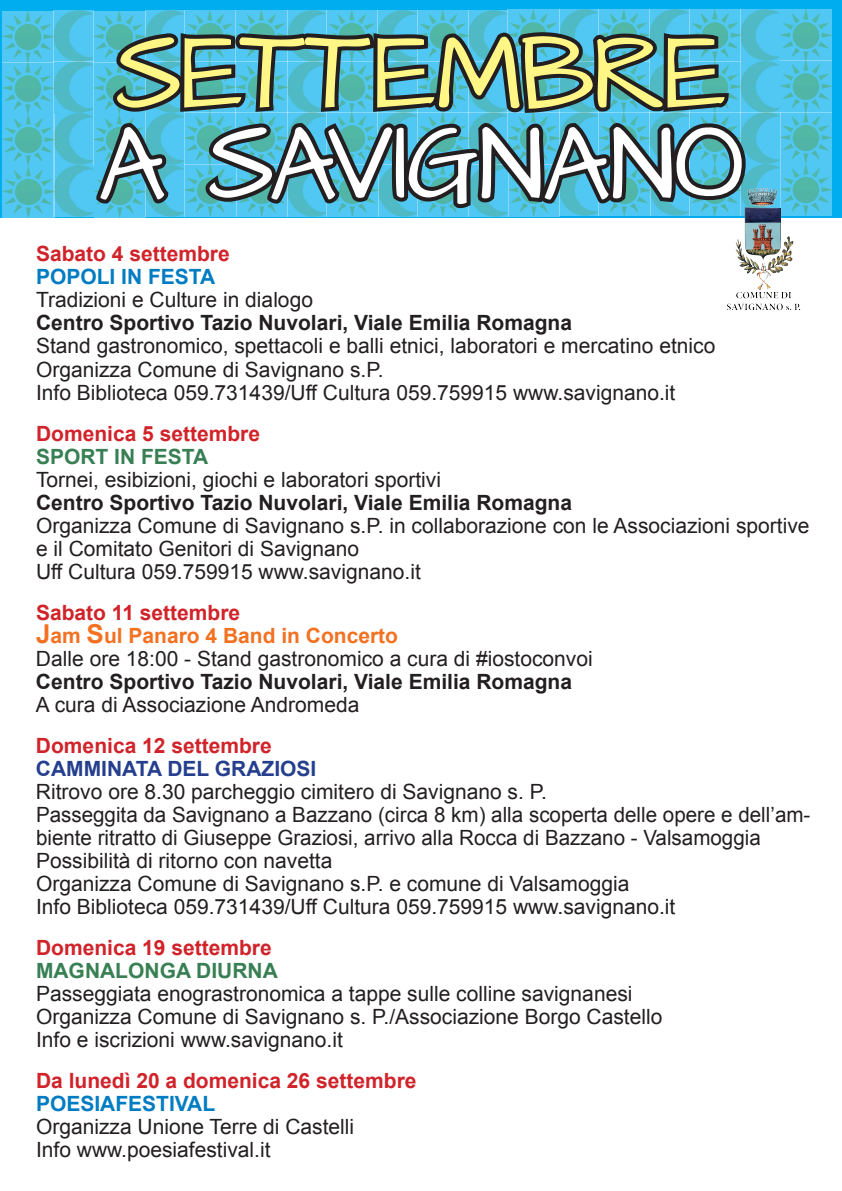
<style>
.page{position:relative;width:842px;height:1191px;background:#fff}
.page>*{position:absolute;margin:0;border:0;box-sizing:border-box;transform-origin:0 0}
.t1{font:84px "Architects Daughter";color:#fff}
.t2{font:84px "Architects Daughter";color:#fff685}
.t3{font:21px/23px "Arial";color:#231f20}
.t4{font:700 21px "Arial";color:#231f20}
.t5{font:700 21px "Arial";color:#d1232a}
.t6{font:700 21px "Arial";color:#387f54}
.t7{font:700 21px "Arial";color:#007cc2}
.t8{font:700 21px "Arial";color:#253f8e}
.s1{font-weight:700;color:#d1232a}
.s2{font-weight:700;font-size:26px;color:#f37121}
.s3{font-weight:700;color:#f37121}
</style>
<div class="page">
<div style="left:0;top:0;width:842px;height:217px;background:#00aeef"></div>
<img style="left:3px;top:10px;width:829px;height:207px">
<svg style="left:90px;top:26px;width:660px;height:187px;background:#3c7886"></svg>
<img style="left:745px;top:187px;width:44px;height:83px">
<h1 class="t2" style="left:116px;top:14px;width:612px">SETTEMBRE</h1>
<h1 class="t1" style="left:99px;top:104px;width:646px">A SAVIGNANO</h1>
<p class="t5" style="left:36px;top:240px;width:195px">Sabato 4 settembre</p>
<p class="t7" style="left:36px;top:263px;width:181px">POPOLI IN FESTA</p>
<p class="t3" style="left:36px;top:289px;width:278px">Tradizioni e Culture in dialogo</p>
<p class="t4" style="left:36px;top:309px;width:538px">Centro Sportivo Tazio Nuvolari, Viale Emilia Romagna</p>
<p class="t3" style="left:36px;top:335px;width:681px">Stand gastronomico, spettacoli e balli etnici, laboratori e mercatino etnico<br>Organizza Comune di Savignano s.P.<br>Info Biblioteca 059.731439/Uff Cultura 059.759915 www.savignano.it</p>
<p class="t5" style="left:36px;top:419px;width:226px">Domenica 5 settembre</p>
<p class="t6" style="left:36px;top:442px;width:174px">SPORT IN FESTA</p>
<p class="t3" style="left:36px;top:468px;width:406px">Tornei, esibizioni, giochi e laboratori sportivi</p>
<p class="t4" style="left:36px;top:488px;width:538px">Centro Sportivo Tazio Nuvolari, Viale Emilia Romagna</p>
<p class="t3" style="left:36px;top:514px;width:775px">Organizza Comune di Savignano s.P. in collaborazione con le Associazioni sportive e il Comitato Genitori di Savignano<br>Uff Cultura 059.759915 www.savignano.it</p>
<p class="t3" style="left:36px;top:601px;width:558px"><span class="s1">Sabato 11 settembre<br></span><span class="s2">J</span><span class="s3">am</span> <span class="s2">S</span><span class="s3">ul Panaro 4 Band in Concerto<br></span>Dalle ore 18:00 - Stand gastronomico a cura di #iostoconvoi</p>
<p class="t4" style="left:36px;top:667px;width:538px">Centro Sportivo Tazio Nuvolari, Viale Emilia Romagna</p>
<p class="t3" style="left:36px;top:693px;width:325px">A cura di Associazione Andromeda</p>
<p class="t5" style="left:36px;top:731px;width:237px">Domenica 12 settembre</p>
<p class="t8" style="left:36px;top:754px;width:282px">CAMMINATA DEL GRAZIOSI</p>
<p class="t3" style="left:36px;top:780px;width:776px">Ritrovo ore 8.30 parcheggio cimitero di Savignano s. P.<br>Passeggita da Savignano a Bazzano (circa 8 km) alla scoperta delle opere e dell’am&shy;biente ritratto di Giuseppe Graziosi, arrivo alla Rocca di Bazzano - Valsamoggia Possibilità di ritorno con navetta<br>Organizza Comune di Savignano s.P. e comune di Valsamoggia<br>Info Biblioteca 059.731439/Uff Cultura 059.759915 www.savignano.it</p>
<p class="t5" style="left:36px;top:933px;width:237px">Domenica 19 settembre</p>
<p class="t6" style="left:36px;top:956px;width:243px">MAGNALONGA DIURNA</p>
<p class="t3" style="left:36px;top:982px;width:628px">Passeggiata enograstronomica a tappe sulle colline savignanesi<br>Organizza Comune di Savignano s. P./Associazione Borgo Castello<br>Info e iscrizioni www.savignano.it</p>
<p class="t5" style="left:36px;top:1066px;width:382px">Da lunedì 20 a domenica 26 settembre</p>
<p class="t7" style="left:36px;top:1089px;width:181px">POESIAFESTIVAL</p>
<p class="t3" style="left:36px;top:1115px;width:320px">Organizza Unione Terre di Castelli<br>Info www.poesiafestival.it</p>
</div>
